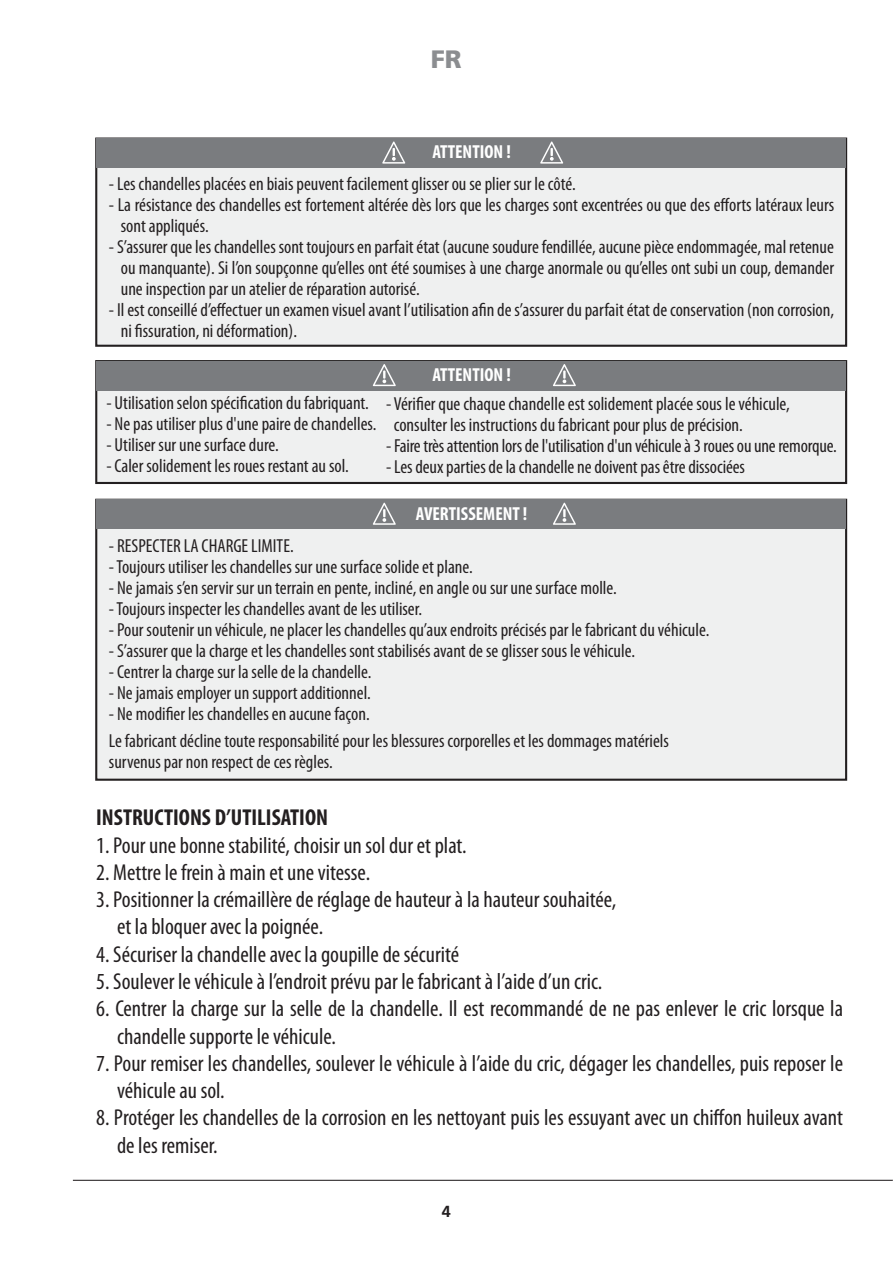
<style>
.page{position:relative;width:893px;height:1263px;background:#fff}
.page>*{position:absolute;margin:0;border:0;box-sizing:border-box;transform-origin:0 0}
.t1{font:900 25.2px "Frutiger LT Std";color:#8b8d90}
.t2{font:condensed 23.1px/27.3px "Myriad Pro";color:#231f20}
.t3{font:700 condensed 23.1px "Myriad Pro";color:#231f20}
.t4{font:condensed 18.9px/21px "Myriad Pro";color:#231f20}
.t5{font:700 condensed 18.9px "Myriad Pro";color:#fff}
.t6{font:500 16.8px "Frutus T";color:#231f20}
</style>
<div class="page">
<div style="left:96px;top:139px;width:750px;height:207px;background:#eff0f0"></div>
<div style="left:95px;top:138px;width:752px;height:209px;border:2px solid #231f20"></div>
<div style="left:96px;top:361px;width:750px;height:122px;background:#eff0f0"></div>
<div style="left:95px;top:360px;width:752px;height:124px;border:2px solid #231f20"></div>
<div style="left:96px;top:500px;width:750px;height:280px;background:#eff0f0"></div>
<div style="left:95px;top:499px;width:752px;height:282px;border:2px solid #231f20"></div>
<div style="left:96px;top:139px;width:750px;height:29px;background:#7a7c7f"></div>
<div style="left:96px;top:361px;width:750px;height:30px;background:#7a7c7f"></div>
<div style="left:96px;top:500px;width:750px;height:29px;background:#7a7c7f"></div>
<svg style="left:382px;top:142px;width:23px;height:22px"></svg>
<svg style="left:373px;top:364px;width:23px;height:22px"></svg>
<svg style="left:373px;top:503px;width:23px;height:22px"></svg>
<svg style="left:540px;top:142px;width:23px;height:22px"></svg>
<svg style="left:553px;top:364px;width:23px;height:22px"></svg>
<svg style="left:553px;top:503px;width:23px;height:22px"></svg>
<hr style="left:73px;top:1180px;width:820px;height:1px;background:#231f20">
<h1 class="t1" style="left:431px;top:45px;width:32px">FR</h1>
<p class="t5" style="left:432px;top:145px;width:80px">ATTENTION !</p>
<p class="t4" style="left:109px;top:175px;width:468px">- Les chandelles placées en biais peuvent facilement glisser ou se plier sur le côté.</p>
<p class="t4" style="left:121px;top:196px;width:715px;text-indent:-12px">- La résistance des chandelles est fortement altérée dès lors que les charges sont excentrées ou que des efforts latéraux leurs sont appliqués.</p>
<p class="t4" style="left:121px;top:238px;width:715px;text-align:justify;text-indent:-12px">- S’assurer que les chandelles sont toujours en parfait état (aucune soudure fendillée, aucune pièce endommagée, mal retenue ou manquante). Si l’on soupçonne qu’elles ont été soumises à une charge anormale ou qu’elles ont subi un coup, demander une inspection par un atelier de réparation autorisé.</p>
<p class="t4" style="left:121px;top:301px;width:715px;text-indent:-12px">- Il est conseillé d’effectuer un examen visuel avant l’utilisation afin de s’assurer du parfait état de conservation (non corrosion, ni fissuration, ni déformation).</p>
<p class="t5" style="left:432px;top:368px;width:80px">ATTENTION !</p>
<p class="t4" style="left:106px;top:394px;width:264px">- Utilisation selon spécification du fabriquant.</p>
<p class="t4" style="left:106px;top:415px;width:272px">- Ne pas utiliser plus d'une paire de chandelles.</p>
<p class="t4" style="left:106px;top:436px;width:174px">- Utiliser sur une surface dure.</p>
<p class="t4" style="left:106px;top:457px;width:244px">- Caler solidement les roues restant au sol.</p>
<p class="t5" style="left:416px;top:507px;width:113px">AVERTISSEMENT !</p>
<p class="t4" style="left:109px;top:537px;width:186px">- RESPECTER LA CHARGE LIMITE.</p>
<p class="t4" style="left:109px;top:558px;width:365px">- Toujours utiliser les chandelles sur une surface solide et plane.</p>
<p class="t4" style="left:109px;top:579px;width:509px">- Ne jamais s’en servir sur un terrain en pente, incliné, en angle ou sur une surface molle.</p>
<p class="t4" style="left:109px;top:600px;width:315px">- Toujours inspecter les chandelles avant de les utiliser.</p>
<p class="t4" style="left:109px;top:621px;width:602px">- Pour soutenir un véhicule, ne placer les chandelles qu’aux endroits précisés par le fabricant du véhicule.</p>
<p class="t4" style="left:109px;top:642px;width:528px">- S’assurer que la charge et les chandelles sont stabilisés avant de se glisser sous le véhicule.</p>
<p class="t4" style="left:109px;top:663px;width:264px">- Centrer la charge sur la selle de la chandelle.</p>
<p class="t4" style="left:109px;top:684px;width:263px">- Ne jamais employer un support additionnel.</p>
<p class="t4" style="left:109px;top:701px;width:561px;line-height:27.3px">- Ne modifier les chandelles en aucune façon.<br>Le fabricant décline toute responsabilité pour les blessures corporelles et les dommages matériels</p>
<p class="t4" style="left:109px;top:753px;width:225px">survenus par non respect de ces règles.</p>
<p class="t4" style="left:394px;top:395px;width:398px;text-indent:-8px">- Vérifier que chaque chandelle est solidement placée sous le véhicule, consulter les instructions du fabricant pour plus de précision.</p>
<p class="t4" style="left:386px;top:437px;width:452px">- Faire très attention lors de l'utilisation d'un véhicule à 3 roues ou une remorque.</p>
<p class="t4" style="left:386px;top:458px;width:360px">- Les deux parties de la chandelle ne doivent pas être dissociées</p>
<p class="t3" style="left:96px;top:809px;width:233px">INSTRUCTIONS D’UTILISATION</p>
<p class="t2" style="left:96px;top:833px;width:372px">1. Pour une bonne stabilité, choisir un sol dur et plat.</p>
<p class="t2" style="left:96px;top:861px;width:275px">2. Mettre le frein à main et une vitesse.</p>
<p class="t2" style="left:117px;top:888px;width:501px;text-indent:-21px">3. Positionner la crémaillère de réglage de hauteur à la hauteur souhaitée, et la bloquer avec la poignée.</p>
<p class="t2" style="left:96px;top:942px;width:364px">4. Sécuriser la chandelle avec la goupille de sécurité</p>
<p class="t2" style="left:96px;top:970px;width:507px">5. Soulever le véhicule à l’endroit prévu par le fabricant à l’aide d’un cric.</p>
<p class="t2" style="left:117px;top:997px;width:727px;text-indent:-21px">6. Centrer la charge sur la selle de la chandelle. Il est recommandé de ne pas enlever le cric lorsque la chandelle supporte le véhicule.</p>
<p class="t2" style="left:117px;top:1052px;width:727px;text-indent:-21px">7. Pour remiser les chandelles, soulever le véhicule à l’aide du cric, dégager les chandelles, puis reposer le véhicule au sol.</p>
<p class="t2" style="left:117px;top:1106px;width:727px;text-indent:-21px">8. Protéger les chandelles de la corrosion en les nettoyant puis les essuyant avec un chiffon huileux avant de les remiser.</p>
<p class="t6" style="left:442px;top:1202px;width:11px">4</p>
</div>
